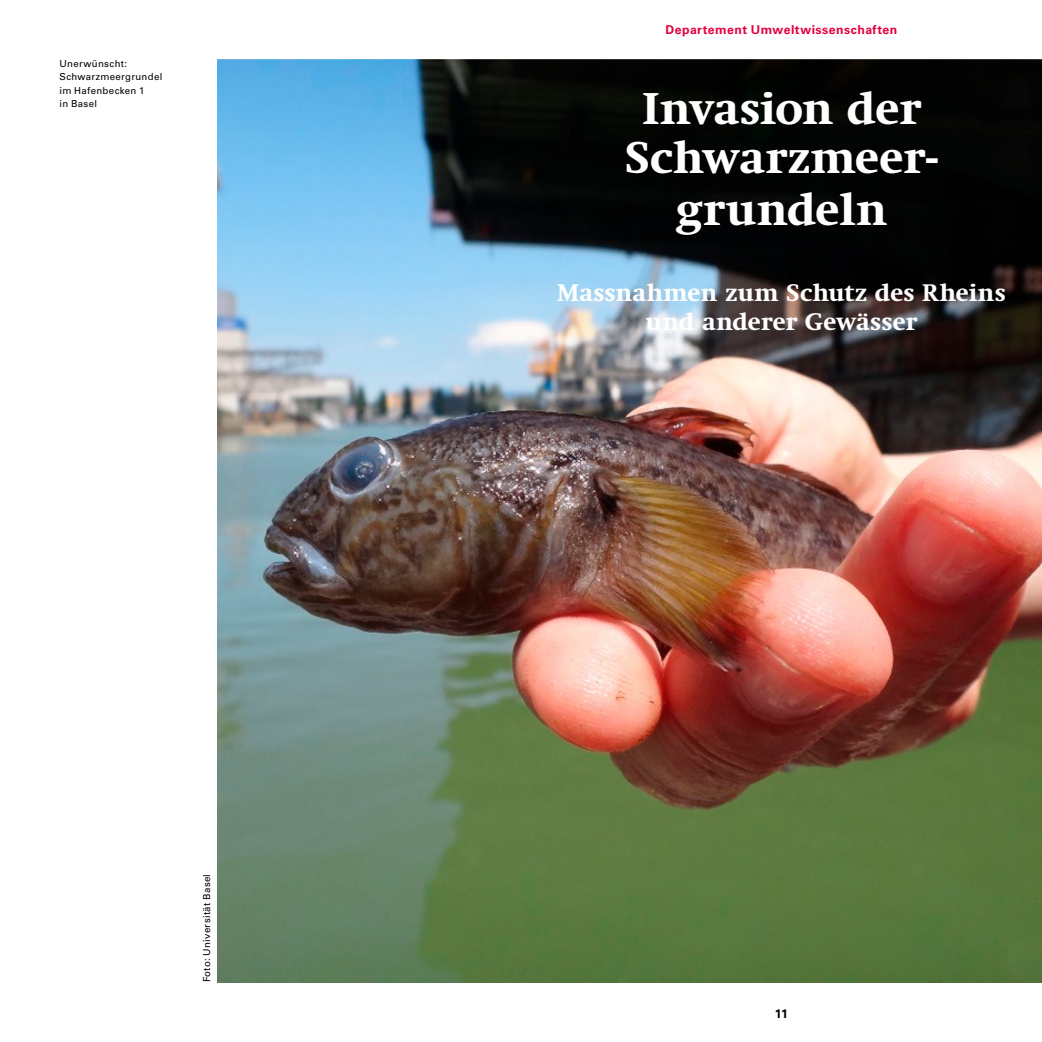
<style>
.page{position:relative;width:1042px;height:1042px;background:#fff}
.page>*{position:absolute;margin:0;border:0;box-sizing:border-box;transform-origin:0 0}
.t1{font:700 45.5px/50.8px "Swift Neue LT Pro";letter-spacing:.005em;color:#fff;text-align:center}
.t2{font:700 24.5px/29.4px "Swift Neue LT Pro";letter-spacing:.01em;color:#fff;text-align:center}
.t3{font:700 12.25px "Univers LT Std";letter-spacing:.04em;color:#e40040}
.t4{font:700 12.25px "Univers LT Std";color:#000}
.t5{font:9.62px/13.1px "Univers LT Std";letter-spacing:.035em;color:#000}
</style>
<div class="page">
<img style="left:218px;top:60px;width:824px;height:922px">
<p class="t5" style="left:60px;top:57px;width:104px">Unerwünscht:<br>Schwarzmeergrundel im Hafenbecken 1<br>in Basel</p>
<p class="t5" style="left:200px;top:982px;width:110px;rotate:-90deg">Foto: Universität Basel</p>
<p class="t3" style="left:665px;top:22px;width:233px">Departement Umweltwissenschaften</p>
<h1 class="t1" style="left:625px;top:83px;width:314px">Invasion der<br>Schwarzmeer&shy;grundeln</h1>
<h2 class="t2" style="left:557px;top:278px;width:450px">Massnahmen zum Schutz des Rheins und anderer Gewässer</h2>
<p class="t4" style="left:775px;top:1006px;width:15px">11</p>
</div>
